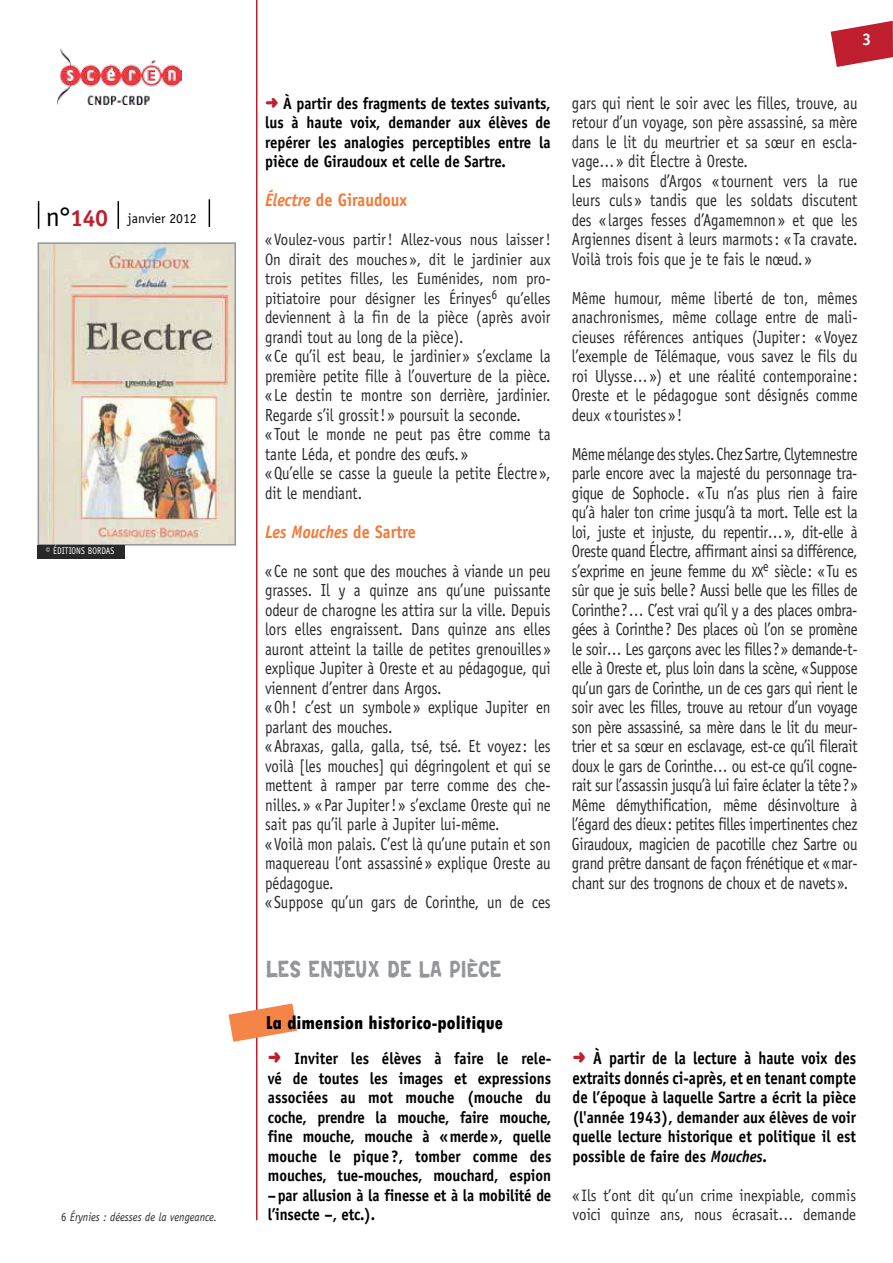
<style>
.page{position:relative;width:893px;height:1263px;background:#fff}
.page>*{position:absolute;margin:0;border:0;box-sizing:border-box;transform-origin:0 0}
.t1{font:21px "Repent";letter-spacing:.025em;color:#939598;scale:.8 1}
.t2{font:800 condensed 19.5px "Tw Cen";color:#000}
.t3{font:700 18px "Officina Sans Std";color:#f47836;scale:.9 1}
.t4{font:italic 700 18px "Officina Sans Std";color:#f47836;scale:.9 1}
.t5{font:17.55px/19.5px "Officina Sans Std";color:#292829;scale:.85 1}
.t6{font:700 17.55px/19.5px "Officina Sans Std";color:#000;scale:.85 1}
.t7{font:700 16.8px "Officina Sans Std";color:#fff}
.t8{font:700 16.5px/19.5px "Officina Sans Std";color:#000;text-align:justify;scale:.9 1}
.t9{font:16.5px/19.5px "Officina Sans Std";color:#292829;text-align:justify;scale:.9 1}
.t10{font:13.65px "Officina Sans Std";color:#000}
.t11{font:italic 12px "Officina Sans Std";color:#292829;scale:.9 1}
.t12{font:9.75px "Officina Sans Std";letter-spacing:.005em;color:#fff;scale:.85 1}
.s1{font-size:27.3px}
.s2{font-weight:700;font-size:23.4px;color:#be1e2d}
.s3{font-style:normal}
.s4{font-family:"Distro Bats";font-weight:400;color:#be1e2d}
.s5{font-style:italic}
.s6{font-family:"Officina Sans Std Book SC850";font-size:15px}
.s7{font-family:"Distro Bats";font-weight:400;font-size:17.55px;color:#be1e2d}
.s8{font-size:17.55px}
</style>
<div class="page">
<svg style="left:831px;top:21px;width:62px;height:46px"></svg>
<hr style="left:256px;top:0;width:1px;height:1220px;background:#be1e2d">
<svg style="left:209px;top:199px;width:1px;height:28px"></svg>
<svg style="left:38px;top:201px;width:1px;height:28px"></svg>
<svg style="left:118px;top:201px;width:1px;height:28px"></svg>
<img style="left:41px;top:245px;width:192px;height:297px">
<div style="left:38px;top:242px;width:198px;height:303px;border:2px solid #939598"></div>
<div style="left:37px;top:546px;width:88px;height:13px;background:#292829"></div>
<svg style="left:229px;top:1003px;width:68px;height:39px"></svg>
<img style="left:57px;top:49px;width:125px;height:55px">
<p class="t10" style="left:46px;top:210px;width:152px"><span class="s1">n°</span><span class="s2">140</span> janvier 2012</p>
<p class="t12" style="left:46px;top:545px;width:56px">© Éditions Bordas</p>
<p class="t11" style="left:61px;top:1210px;width:174px"><span class="s3">6</span> Érynies : déesses de la vengeance.</p>
<p class="t8" style="left:265px;top:93px;width:319px"><span class="s4">b</span> À partir des fragments de textes suivants, lus à haute voix, demander aux élèves de repérer les analogies perceptibles entre la pièce de Giraudoux et celle de Sartre.</p>
<p class="t3" style="left:265px;top:189px;width:159px"><span class="s5">Électre</span> de Giraudoux</p>
<p class="t9" style="left:265px;top:230px;width:319px">«Voulez-vous partir! Allez-vous nous laisser!<br>On dirait des mouches », dit le jardinier aux trois petites filles, les Euménides, nom pro&shy;pitiatoire pour désigner les Érinyes<sup>6</sup> qu’elles</p>
<p class="t5" style="left:265px;top:308px;width:337px">deviennent à la fin de la pièce (après avoir grandi tout au long de la pièce).<br>« Ce qu’il est beau, le jardinier » s’exclame la première petite fille à l’ouverture de la pièce. « Le destin te montre son derrière, jardinier.<br>Regarde s’il grossit! » poursuit la seconde.<br>« Tout le monde ne peut pas être comme ta tante Léda, et pondre des œufs. »<br>«Qu’elle se casse la gueule la petite Électre », dit le mendiant.</p>
<p class="t4" style="left:265px;top:521px;width:169px">Les Mouches <span class="s3">de Sartre</span></p>
<p class="t5" style="left:265px;top:561px;width:338px">« Ce ne sont que des mouches à viande un peu grasses. Il y a quinze ans qu’une puissante odeur de charogne les attira sur la ville. Depuis lors elles engraissent. Dans quinze ans elles auront atteint la taille de petites grenouilles » explique Jupiter à Oreste et au pédagogue, qui viennent d’entrer dans Argos.<br>«Oh! c’est un symbole » explique Jupiter en parlant des mouches.<br>«Abraxas, galla, galla, tsé, tsé. Et voyez : les voilà [les mouches] qui dégringolent et qui se mettent à ramper par terre comme des che&shy;nilles. » «Par Jupiter! » s’exclame Oreste qui ne sait pas qu’il parle à Jupiter lui-même.<br>«Voilà mon palais. C’est là qu’une putain et son maquereau l’ont assassiné » explique Oreste au pédagogue.<br>« Suppose qu’un gars de Corinthe, un de ces</p>
<p class="t7" style="left:862px;top:29px;width:11px">3</p>
<p class="t5" style="left:572px;top:93px;width:338px">gars qui rient le soir avec les filles, trouve, au retour d’un voyage, son père assassiné, sa mère dans le lit du meurtrier et sa sœur en escla&shy;vage…» dit Électre à Oreste.<br>Les maisons d’Argos « tournent vers la rue leurs culs » tandis que les soldats discutent des « larges fesses d’Agamemnon» et que les Argiennes disent à leurs marmots: « Ta cravate.<br>Voilà trois fois que je te fais le nœud. »</p>
<p class="t5" style="left:572px;top:288px;width:338px;text-align:justify">Même humour, même liberté de ton, mêmes anachronismes, même collage entre de mali&shy;cieuses références antiques (Jupiter: «Voyez l’exemple de Télémaque, vous savez le fils du roi Ulysse…») et une réalité contemporaine :<br>Oreste et le pédagogue sont désignés comme deux « touristes » !</p>
<p class="t5" style="left:572px;top:444px;width:338px;text-align:justify">Même mélange des styles. Chez Sartre, Clytemnestre parle encore avec la majesté du personnage tra&shy;gique de Sophocle. « Tu n’as plus rien à faire qu’à haler ton crime jusqu’à ta mort. Telle est la loi, juste et injuste, du repentir…», dit-elle à Oreste quand Électre, affirmant ainsi sa différence, s’exprime en jeune femme du <span class="s6">xx</span><sup>e</sup> siècle: « Tu es sûr que je suis belle? Aussi belle que les filles de Corinthe?… C’est vrai qu’il y a des places ombra&shy;gées à Corinthe? Des places où l’on se promène le soir… Les garçons avec les filles?» demande-t&shy;elle à Oreste et, plus loin dans la scène, «Suppose qu’un gars de Corinthe, un de ces gars qui rient le soir avec les filles, trouve au retour d’un voyage son père assassiné, sa mère dans le lit du meur&shy;trier et sa sœur en esclavage, est-ce qu’il filerait doux le gars de Corinthe… ou est-ce qu’il cogne&shy;rait sur l’assassin jusqu’à lui faire éclater la tête?» Même démythification, même désinvolture à l’égard des dieux: petites filles impertinentes chez Giraudoux, magicien de pacotille chez Sartre ou grand prêtre dansant de façon frénétique et «mar&shy;chant sur des trognons de choux et de navets».</p>
<p class="t1" style="left:267px;top:957px;width:294px">LES ENJEUX DE LA PIÈCE</p>
<p class="t2" style="left:266px;top:1011px;width:239px">La dimension historico-politique</p>
<p class="t8" style="left:268px;top:1049px;width:317px"><span class="s7">b</span> Inviter les élèves à faire le rele&shy;vé de toutes les images et expressions associées au mot mouche (mouche du coche, prendre la mouche, faire mouche, fine mouche, mouche à «merde», quelle mouche le pique ?, tomber comme des mouches, tue-mouches, mouchard, espion –par allusion à la finesse et à la mobilité de l’insecte –, etc.).</p>
<p class="t6" style="left:573px;top:1048px;width:335px"><span class="s4">b</span> À partir de la lecture à haute voix des extraits donnés ci-après, et en tenant compte</p>
<p class="t8" style="left:573px;top:1088px;width:317px"><span class="s8">de</span> l’époque à laquelle Sartre a écrit la pièce (l'année 1943), demander aux élèves de voir quelle lecture historique et politique il est possible de faire des <span class="s5">Mouches</span>.</p>
<p class="t9" style="left:573px;top:1185px;width:316px">« Ils t’ont dit qu’un crime inexpiable, commis voici quinze ans, nous écrasait… demande</p>
</div>
